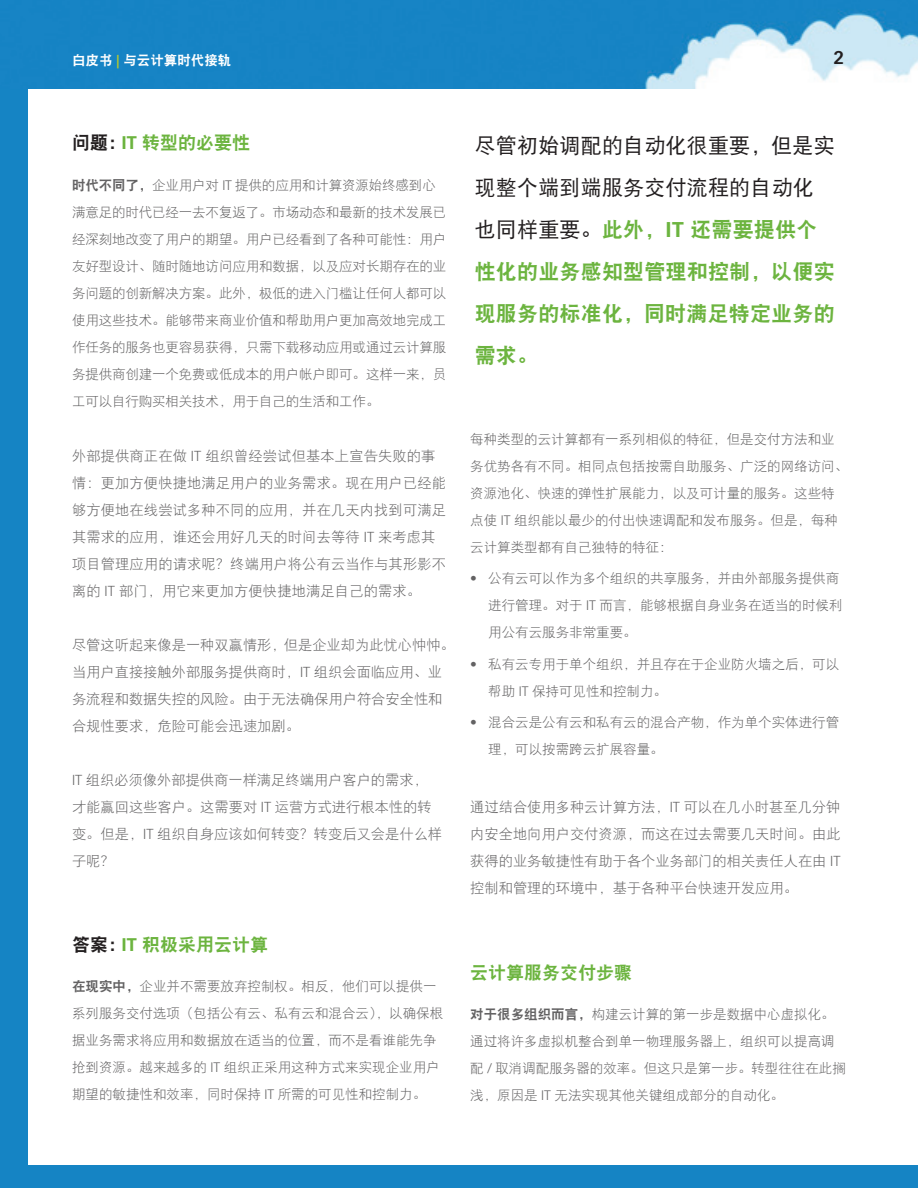
<style>
.page{position:relative;width:918px;height:1188px;background:#1584c4}
.page>*{position:absolute;margin:0;border:0;box-sizing:border-box;transform-origin:0 0}
.t1{font:21px/42px "DF Hei W9";letter-spacing:.01em;color:#6cb43f}
.t2{font:18px "DF Hei W9";color:#6cb43f}
.t3{font:700 18px "Vectora LH";color:#231f20}
.t4{font:14.25px/27px "DF Hei W3";color:#636263}
.t5{font:13.5px/27px "DF Hei W3";color:#636263}
.t6{font:13.5px "DF Hei W9";color:#fff}
.s1{font-family:"Vectora LH";font-weight:700;color:#c1ce23}
.s2{color:#231f20}
.s3{font-family:"Vectora LH";font-weight:700}
.s4{font-family:"DF Hei W9"}
.s5{font-family:"Vectora LH";font-weight:300}
.s6{font-family:"DF Hei W5";color:#231f20}
</style>
<div class="page">
<div style="left:28px;top:0;width:890px;height:1165px;background:#fff"></div>
<img style="left:28px;top:0;width:890px;height:88px">
<p class="t6" style="left:72px;top:53px;width:161px">白皮书 <span class="s1">|</span> 与云计算时代接轨</p>
<p class="t3" style="left:833px;top:47px;width:12px">2</p>
<p class="t2" style="left:72px;top:134px;width:180px"><span class="s2">问题：</span><span class="s3">IT</span> 转型的必要性</p>
<p class="t5" style="left:72px;top:172px;width:376px"><span class="s4">时代不同了，</span>企业用户对 <span class="s5">IT</span> 提供的应用和计算资源始终感到心满意足的时代已经一去不复返了。市场动态和最新的技术发展已经深刻地改变了用户的期望。用户已经看到了各种可能性：用户友好型设计、随时随地访问应用和数据，以及应对长期存在的业务问题的创新解决方案。此外，极低的进入门槛让任何人都可以使用这些技术。能够带来商业价值和帮助用户更加高效地完成工作任务的服务也更容易获得，只需下载移动应用或通过云计算服务提供商创建一个免费或低成本的用户帐户即可。这样一来，员工可以自行购买相关技术，用于自己的生活和工作。</p>
<p class="t4" style="left:72px;top:442px;width:376px">外部提供商正在做 <span class="s5">IT</span> 组织曾经尝试但基本上宣告失败的事情：更加方便快捷地满足用户的业务需求。现在用户已经能够方便地在线尝试多种不同的应用，并在几天内找到可满足其需求的应用，谁还会用好几天的时间去等待 <span class="s5">IT</span> 来考虑其项目管理应用的请求呢？终端用户将公有云当作与其形影不离的 <span class="s5">IT</span> 部门，用它来更加方便快捷地满足自己的需求。</p>
<p class="t4" style="left:72px;top:631px;width:384px">尽管这听起来像是一种双赢情形，但是企业却为此忧心忡忡。当用户直接接触外部服务提供商时，<span class="s5">IT</span> 组织会面临应用、业务流程和数据失控的风险。由于无法确保用户符合安全性和合规性要求，危险可能会迅速加剧。</p>
<p class="t4" style="left:72px;top:766px;width:372px"><span class="s5">IT</span> 组织必须像外部提供商一样满足终端用户客户的需求，才能赢回这些客户。这需要对 <span class="s5">IT</span> 运营方式进行根本性的转变。但是，<span class="s5">IT</span> 组织自身应该如何转变？转变后又会是什么样子呢？</p>
<p class="t2" style="left:72px;top:936px;width:198px"><span class="s2">答案：</span><span class="s3">IT</span> 积极采用云计算</p>
<p class="t5" style="left:72px;top:973px;width:373px"><span class="s4">在现实中，</span>企业并不需要放弃控制权。相反，他们可以提供一系列服务交付选项（包括公有云、私有云和混合云），以确保根据业务需求将应用和数据放在适当的位置，而不是看谁能先争抢到资源。越来越多的 <span class="s5">IT</span> 组织正采用这种方式来实现企业用户期望的敏捷性和效率，同时保持 <span class="s5">IT</span> 所需的可见性和控制力。</p>
<p class="t1" style="left:475px;top:124px;width:362px"><span class="s6">尽管初始调配的自动化很重要，但是实现整个端到端服务交付流程的自动化也同样重要。</span>此外，<span class="s3">IT</span> 还需要提供个性化的业务感知型管理和控制，以便实现服务的标准化，同时满足特定业务的需求。</p>
<p class="t5" style="left:470px;top:426px;width:379px">每种类型的云计算都有一系列相似的特征，但是交付方法和业务优势各有不同。相同点包括按需自助服务、广泛的网络访问、资源池化、快速的弹性扩展能力，以及可计量的服务。这些特点使 <span class="s5">IT</span> 组织能以最少的付出快速调配和发布服务。但是，每种云计算类型都有自己独特的特征：</p>
<p class="t5" style="left:488px;top:565px;width:356px;text-indent:-18px"><span class="s5">•</span> 公有云可以作为多个组织的共享服务，并由外部服务提供商进行管理。对于 <span class="s5">IT</span> 而言，能够根据自身业务在适当的时候利用公有云服务非常重要。</p>
<p class="t5" style="left:488px;top:651px;width:352px;text-indent:-18px"><span class="s5">•</span> 私有云专用于单个组织，并且存在于企业防火墙之后，可以帮助 <span class="s5">IT</span> 保持可见性和控制力。</p>
<p class="t5" style="left:488px;top:709px;width:352px;text-indent:-18px"><span class="s5">•</span> 混合云是公有云和私有云的混合产物，作为单个实体进行管理，可以按需跨云扩展容量。</p>
<p class="t4" style="left:470px;top:794px;width:372px;text-align:justify">通过结合使用多种云计算方法，<span class="s5">IT</span> 可以在几小时甚至几分钟内安全地向用户交付资源，而这在过去需要几天时间。由此获得的业务敏捷性有助于各个业务部门的相关责任人在由 <span class="s5">IT</span>控制和管理的环境中，基于各种平台快速开发应用。</p>
<p class="t2" style="left:470px;top:964px;width:163px">云计算服务交付步骤</p>
<p class="t5" style="left:470px;top:1000px;width:377px"><span class="s4">对于很多组织而言，</span>构建云计算的第一步是数据中心虚拟化。通过将许多虚拟机整合到单一物理服务器上，组织可以提高调配 <span class="s5">/</span> 取消调配服务器的效率。但这只是第一步。转型往往在此搁浅，原因是 <span class="s5">IT</span> 无法实现其他关键组成部分的自动化。</p>
</div>
